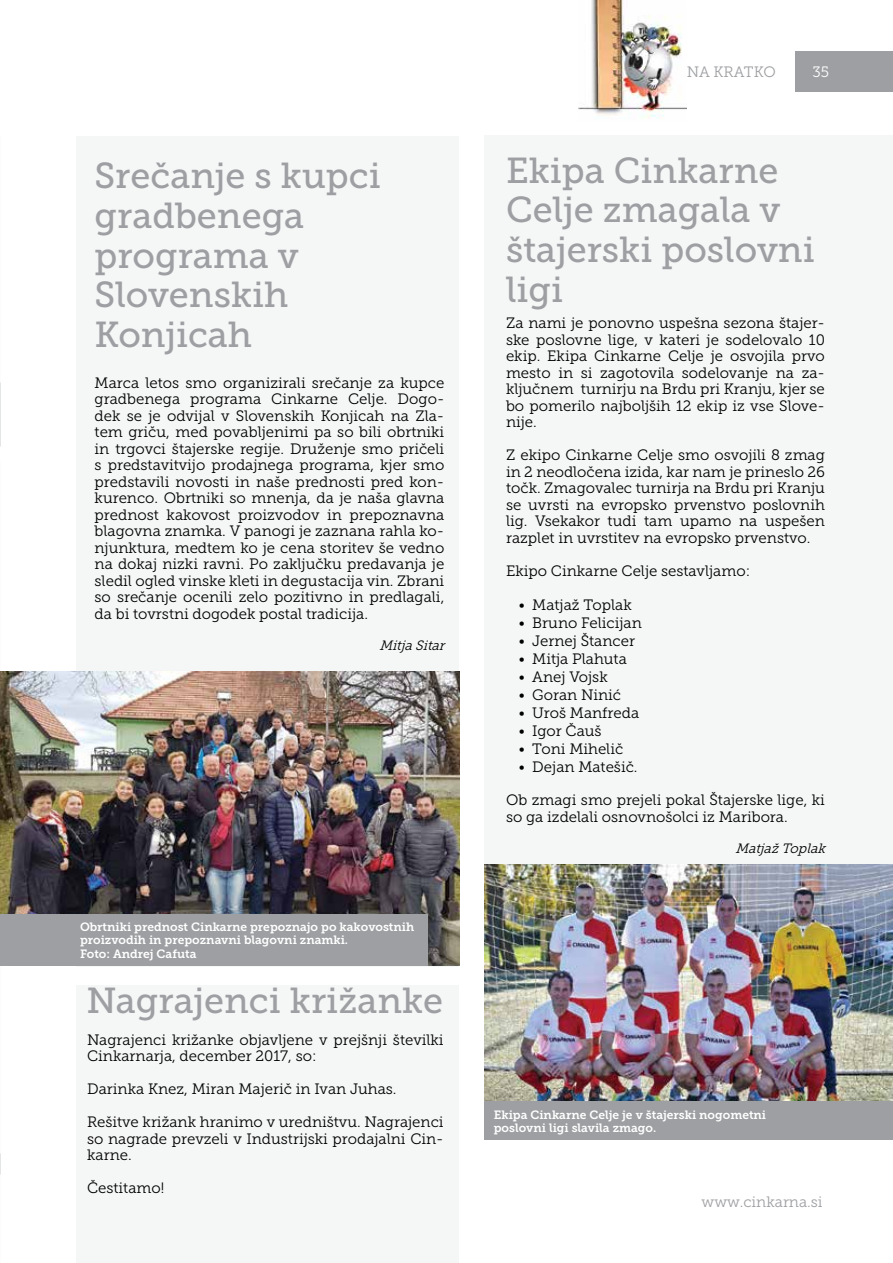
<style>
.page{position:relative;width:893px;height:1263px;background:#fff}
.page>*{position:absolute;margin:0;border:0;box-sizing:border-box;transform-origin:0 0}
.t1{font:36px/39.6px "Museo Slab 500";color:#9d9fa2}
.t2{font:15px/16.5px "Museo Slab 300";color:#000;text-align:justify}
.t3{font:15px "Museo Slab 300";color:#9d9fa2}
.t4{font:15px "Museo Slab 300";color:#fff}
.t5{font:italic 13.5px "Museo Slab 300";color:#000}
.t6{font:12px/13.2px "Museo Slab 700";color:#fff}
</style>
<div class="page">
<div style="left:795px;top:51px;width:98px;height:41px;background:#9d9fa2"></div>
<img style="left:578px;top:0;width:108px;height:119px">
<div style="left:77px;top:136px;width:382px;height:830px;background:#f5f6f6"></div>
<div style="left:77px;top:986px;width:382px;height:277px;background:#f5f6f6"></div>
<div style="left:484px;top:135px;width:409px;height:1005px;background:#f5f6f6"></div>
<img style="left:0;top:672px;width:459px;height:293px">
<img style="left:484px;top:864px;width:409px;height:237px">
<div style="left:0;top:914px;width:427px;height:51px;background:#9d9fa2"></div>
<div style="left:484px;top:1101px;width:409px;height:39px;background:#9d9fa2"></div>
<p class="t3" style="left:687px;top:64px;width:90px">NA KRATKO</p>
<p class="t4" style="left:812px;top:64px;width:18px">35</p>
<h1 class="t1" style="left:95px;top:156px;width:288px">Srečanje s kupci gradbenega programa v<br>Slovenskih<br>Konjicah</h1>
<h1 class="t1" style="left:506px;top:151px;width:310px">Ekipa Cinkarne<br>Celje zmagala v štajerski poslovni ligi</h1>
<p class="t2" style="left:506px;top:315px;width:320px">Za nami je ponovno uspešna sezona štajer&shy;ske poslovne lige, v kateri je sodelovalo 10 ekip. Ekipa Cinkarne Celje je osvojila prvo mesto in si zagotovila sodelovanje na za&shy;ključnem turnirju na Brdu pri Kranju, kjer se bo pomerilo najboljših 12 ekip iz vse Slove&shy;nije.</p>
<p class="t2" style="left:506px;top:447px;width:320px">Z ekipo Cinkarne Celje smo osvojili 8 zmag in 2 neodločena izida, kar nam je prineslo 26 točk. Zmagovalec turnirja na Brdu pri Kranju se uvrsti na evropsko prvenstvo poslovnih lig. Vsekakor tudi tam upamo na uspešen razplet in uvrstitev na evropsko prvenstvo.</p>
<p class="t2" style="left:506px;top:562px;width:246px">Ekipo Cinkarne Celje sestavljamo:</p>
<p class="t2" style="left:519px;top:597px;width:115px">• Matjaž Toplak</p>
<p class="t2" style="left:519px;top:615px;width:124px">• Bruno Felicijan</p>
<p class="t2" style="left:519px;top:633px;width:118px">• Jernej Štancer</p>
<p class="t2" style="left:519px;top:651px;width:110px">• Mitja Plahuta</p>
<p class="t2" style="left:519px;top:669px;width:90px">• Anej Vojsk</p>
<p class="t2" style="left:519px;top:687px;width:104px">• Goran Ninić</p>
<p class="t2" style="left:519px;top:705px;width:122px">• Uroš Manfreda</p>
<p class="t2" style="left:519px;top:723px;width:84px">• Igor Čauš</p>
<p class="t2" style="left:519px;top:741px;width:106px">• Toni Mihelič</p>
<p class="t2" style="left:519px;top:759px;width:120px">• Dejan Matešič.</p>
<p class="t2" style="left:506px;top:792px;width:320px">Ob zmagi smo prejeli pokal Štajerske lige, ki so ga izdelali osnovnošolci iz Maribora.</p>
<p class="t5" style="left:735px;top:841px;width:95px">Matj ažToplak</p>
<p class="t2" style="left:95px;top:374px;width:351px">Marca letos smo organizirali srečanje za kupce gradbenega programa Cinkarne Celje. Dogo&shy;dek se je odvijal v Slovenskih Konjicah na Zla&shy;tem griču, med povabljenimi pa so bili obrtniki in trgovci štajerske regije. Druženje smo pričeli s predstavitvijo prodajnega programa, kjer smo predstavili novosti in naše prednosti pred kon&shy;kurenco. Obrtniki so mnenja, da je naša glavna prednost kakovost proizvodov in prepoznavna blagovna znamka. V panogi je zaznana rahla ko&shy;njunktura, medtem ko je cena storitev še vedno na dokaj nizki ravni. Po zaključku predavanja je sledil ogled vinske kleti in degustacija vin. Zbrani so srečanje ocenili zelo pozitivno in predlagali, da bi tovrstni dogodek postal tradicija.</p>
<p class="t5" style="left:379px;top:638px;width:70px">Mitj aSitar</p>
<p class="t6" style="left:80px;top:920px;width:336px">Obrtniki prednost Cinkarne prepoznajo po kakovostnih proizvodih in prepoznavni blagovni znamki.<br>Foto: Andrej Cafuta</p>
<h1 class="t1" style="left:87px;top:981px;width:358px">Nagrajenci križanke</h1>
<p class="t2" style="left:87px;top:1031px;width:358px">Nagrajenci križanke objavljene v prejšnji številki<br>Cinkarnarja, december 2017, so:</p>
<p class="t2" style="left:87px;top:1081px;width:311px">Darinka Knez, Miran Majerič in Ivan Juhas.</p>
<p class="t2" style="left:87px;top:1114px;width:358px">Rešitve križank hranimo v uredništvu. Nagrajenci so nagrade prevzeli v Industrijski prodajalni Cin&shy;karne.</p>
<p class="t2" style="left:87px;top:1180px;width:79px">Čestitamo!</p>
<p class="t6" style="left:494px;top:1108px;width:274px">Ekipa Cinkarne Celje je v štajerski nogometni poslovni ligi slavila zmago.</p>
<p class="t3" style="left:702px;top:1194px;width:123px">www.cinkarna.si</p>
</div>
